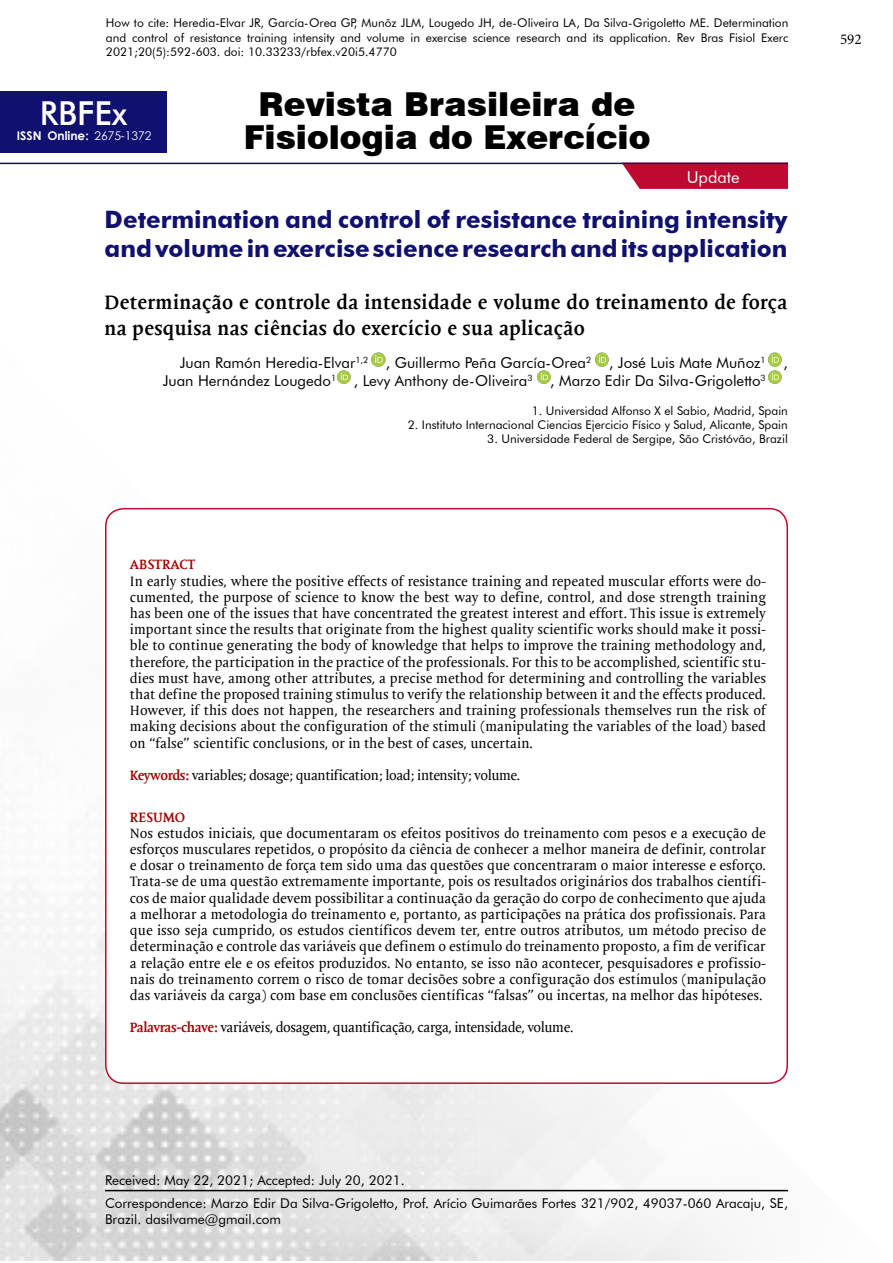
<style>
.page{position:relative;width:893px;height:1263px;background:#fff}
.page>*{position:absolute;margin:0;border:0;box-sizing:border-box;transform-origin:0 0}
.t1{font:900 33px "Swiss 721 BT";color:#000}
.t2{font:500 33px "Futura BT";color:#fff}
.t3{font:700 24px/28.8px "Futura BT";color:#101070}
.t4{font:700 19.5px/25.5px "Mantika Book W01";letter-spacing:.02em;color:#000}
.t5{font:16.5px "Futura BT";color:#fff}
.t6{font:15px/18px "Futura BT";color:#000}
.t7{font:15px "Minion Pro";color:#000}
.t8{font:13.5px/16.2px "Mantika Book W01";letter-spacing:-.03em;color:#000;text-align:justify}
.t9{font:13.5px/16.2px "Futura BT";color:#000}
.t10{font:700 13.5px "Mantika Book W01";color:#a60000}
.t11{font:12px/14.4px "Futura BT";color:#000;text-align:justify}
.t12{font:700 12px "Century Gothic";color:#fff}
.s1{font-weight:400}
.s2{font-weight:700;color:#a60000}
</style>
<div class="page">
<img style="left:0;top:507px;width:788px;height:754px">
<div style="left:106px;top:509px;width:681px;height:574px;background:#fff;border-radius:18px"></div>
<hr style="left:105px;top:1190px;width:683px;height:1px;background:#000">
<div style="left:0;top:91px;width:167px;height:62px;background:#101070"></div>
<svg style="left:622px;top:164px;width:166px;height:25px;background:#c1173d"></svg>
<hr style="left:0;top:163px;width:788px;height:1px;background:#101070">
<img style="left:371px;top:352px;width:15px;height:15px">
<img style="left:595px;top:352px;width:14px;height:15px">
<img style="left:768px;top:352px;width:14px;height:15px">
<img style="left:768px;top:370px;width:14px;height:14px">
<img style="left:537px;top:370px;width:14px;height:14px">
<img style="left:337px;top:370px;width:14px;height:14px">
<p class="t11" style="left:106px;top:16px;width:684px">How to cite: Heredia-Elvar JR, García-Orea GP, Munõz JLM, Lougedo JH, de-Oliveira LA, Da Silva-Grigoletto ME. Determination and control of resistance training intensity and volume in exercise science research and its application. Rev Bras Fisiol Exerc 2021;20(5):592-603. doi: 10.33233/rbfex.v20i5.4770</p>
<h1 class="t1" style="left:259px;top:84px;width:378px">Revista Brasileira de</h1>
<h1 class="t2" style="left:40px;top:93px;width:89px">RBFEx</h1>
<p class="t12" style="left:17px;top:127px;width:136px">ISSN Online: <span class="s1">2675-1372</span></p>
<h1 class="t1" style="left:244px;top:117px;width:408px">Fisiologia do Exercício</h1>
<p class="t5" style="left:687px;top:167px;width:54px">Update</p>
<h2 class="t3" style="left:105px;top:205px;width:684px">Determination and control of resistance training intensity and volume in exercise science research and its application</h2>
<h3 class="t4" style="left:105px;top:290px;width:684px">Determinação e controle da intensidade e volume do treinamento de força na pesquisa nas ciências do exercício e sua aplicação</h3>
<p class="t6" style="left:163px;top:353px;width:627px;text-indent:17px">Juan Ramón Heredia-Elvar<sup>1,2</sup> , Guillermo Peña García-Orea<sup>2</sup> , José Luis Mate Muñoz<sup>1</sup> ,<br>Juan Hernández Lougedo<sup>1</sup> , Levy Anthony de-Oliveira<sup>3</sup> , Marzo Edir Da Silva-Grigoletto<sup>3</sup></p>
<p class="t11" style="left:532px;top:403px;width:258px">1. Universidad Alfonso X el Sabio, Madrid, Spain</p>
<p class="t11" style="left:408px;top:417px;width:382px">2. Instituto Internacional Ciencias Ejercicio Físico y Salud, Alicante, Spain</p>
<p class="t11" style="left:487px;top:432px;width:302px">3. Universidade Federal de Sergipe, São Cristóvão, Brazil</p>
<p class="t10" style="left:130px;top:557px;width:67px">ABSTRACT</p>
<p class="t8" style="left:130px;top:573px;width:638px">In early studies, where the positive effects of resistance training and repeated muscular efforts were do&shy;cumented, the purpose of science to know the best way to define, control, and dose strength training has been one of the issues that have concentrated the greatest interest and effort. This issue is extremely important since the results that originate from the highest quality scientific works should make it possi&shy;ble to continue generating the body of knowledge that helps to improve the training methodology and, therefore, the participation in the practice of the professionals. For this to be accomplished, scientific stu&shy;dies must have, among other attributes, a precise method for determining and controlling the variables that define the proposed training stimulus to verify the relationship between it and the effects produced.<br>However, if this does not happen, the researchers and training professionals themselves run the risk of making decisions about the configuration of the stimuli (manipulating the variables of the load) based on “false” scientific conclusions, or in the best of cases, uncertain.</p>
<p class="t8" style="left:130px;top:767px;width:392px"><span class="s2">Keywords:</span> variables; dosage; quantification; load; intensity; volume.</p>
<p class="t10" style="left:130px;top:809px;width:57px">RESUMO</p>
<p class="t8" style="left:130px;top:825px;width:638px">Nos estudos iniciais, que documentaram os efeitos positivos do treinamento com pesos e a execução de esforços musculares repetidos, o propósito da ciência de conhecer a melhor maneira de definir, controlar e dosar o treinamento de força tem sido uma das questões que concentraram o maior interesse e esforço.<br>Trata-se de uma questão extremamente importante, pois os resultados originários dos trabalhos científi&shy;cos de maior qualidade devem possibilitar a continuação da geração do corpo de conhecimento que ajuda a melhorar a metodologia do treinamento e, portanto, as participações na prática dos profissionais. Para que isso seja cumprido, os estudos científicos devem ter, entre outros atributos, um método preciso de determinação e controle das variáveis que definem o estímulo do treinamento proposto, a fim de verificar a relação entre ele e os efeitos produzidos. No entanto, se isso não acontecer, pesquisadores e profissio&shy;nais do treinamento correm o risco de tomar decisões sobre a configuração dos estímulos (manipulação das variáveis da carga) com base em conclusões científicas “falsas” ou incertas, na melhor das hipóteses.</p>
<p class="t8" style="left:130px;top:1020px;width:445px"><span class="s2">Palavras-chave:</span> variáveis, dosagem, quantificação, carga, intensidade, volume.</p>
<p class="t7" style="left:840px;top:29px;width:23px">592</p>
<p class="t9" style="left:105px;top:1171px;width:301px">Received: May 22, 2021; Accepted: July 20, 2021.</p>
<p class="t9" style="left:105px;top:1195px;width:684px">Correspondence: Marzo Edir Da Silva-Grigoletto, Prof. Arício Guimarães Fortes 321/902, 49037-060 Aracaju, SE,<br>Brazil. dasilvame@gmail.com</p>
</div>
